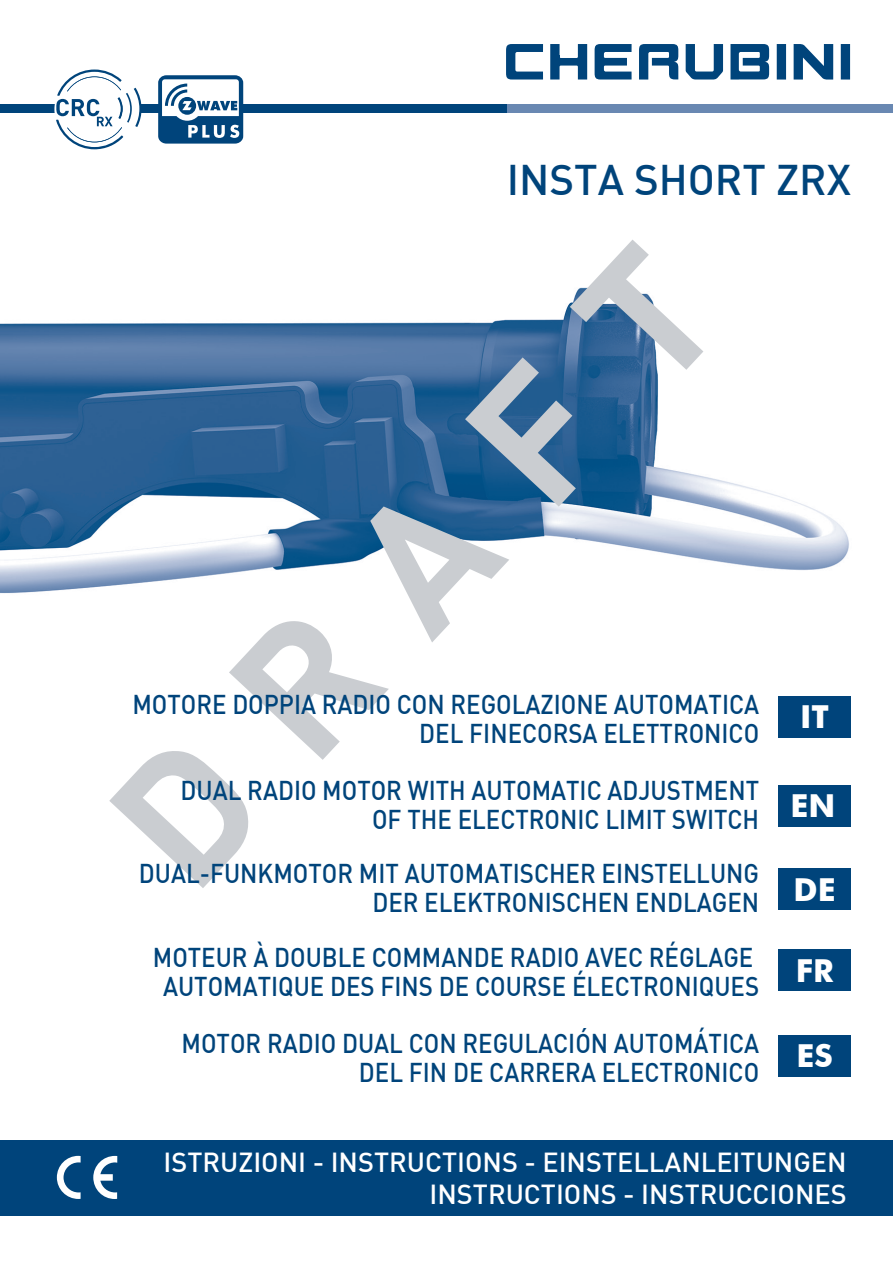
<style>
.page{position:relative;width:893px;height:1276px;background:#fff}
.page>*{position:absolute;margin:0;border:0;box-sizing:border-box;transform-origin:0 0}
.t1{font:700 180px "DINOT";color:#cacdd1}
.t2{font:500 42px "DIN";color:#00447b}
.t3{font:700 31.5px "Futura BT";color:#fff}
.t4{font:500 27px/32.4px "DIN";color:#fff;text-align:right}
.t5{font:500 26.7px/28.8px "DIN";color:#00447b;text-align:right;scale:.9 1}
</style>
<div class="page">
<img style="left:0;top:287px;width:849px;height:307px">
<div style="left:0;top:1140px;width:893px;height:75px;background:#00447b"></div>
<svg style="left:93px;top:1156px;width:24px;height:43px"></svg>
<svg style="left:57px;top:1155px;width:24px;height:44px"></svg>
<div style="left:778px;top:785px;width:73px;height:41px;background:#00447b"></div>
<div style="left:778px;top:949px;width:73px;height:42px;background:#00447b"></div>
<div style="left:778px;top:1035px;width:73px;height:41px;background:#00447b"></div>
<div style="left:778px;top:696px;width:73px;height:41px;background:#00447b"></div>
<div style="left:778px;top:868px;width:73px;height:42px;background:#00447b"></div>
<div style="left:387px;top:105px;width:506px;height:8px;background:#6988b2"></div>
<div style="left:841px;top:44px;width:9px;height:36px;background:#00447b"></div>
<div style="left:777px;top:44px;width:9px;height:36px;background:#00447b"></div>
<svg style="left:506px;top:44px;width:37px;height:36px"></svg>
<svg style="left:550px;top:44px;width:37px;height:36px"></svg>
<svg style="left:595px;top:44px;width:37px;height:36px"></svg>
<svg style="left:686px;top:44px;width:37px;height:36px"></svg>
<svg style="left:730px;top:44px;width:39px;height:36px"></svg>
<svg style="left:794px;top:44px;width:39px;height:36px"></svg>
<svg style="left:639px;top:44px;width:39px;height:36px"></svg>
<div style="left:0;top:105px;width:507px;height:8px;background:#00447b"></div>
<svg style="left:54px;top:70px;width:88px;height:79px"></svg>
<svg style="left:158px;top:75px;width:85px;height:69px"></svg>
<p class="t2" style="left:507px;top:153px;width:346px">INSTA SHORT ZRX</p>
<p class="t1" style="left:42px;top:759px;width:789px;rotate:-47deg">DRAFT</p>
<p class="t5" style="left:132px;top:689px;width:698px">MOTORE DOPPIA RADIO CON REGOLAZIONE AUTOMATICA<br>DEL FINECORSA ELETTRONICO</p>
<p class="t5" style="left:181px;top:775px;width:644px">DUAL RADIO MOTOR WITH AUTOMATIC ADJUSTMENT<br>OF THE ELECTRONIC LIMIT SWITCH</p>
<p class="t5" style="left:139px;top:858px;width:691px">DUAL-FUNKMOTOR MIT AUTOMATISCHER EINSTELLUNG<br>DER ELEKTRONISCHEN ENDLAGEN</p>
<p class="t5" style="left:153px;top:942px;width:675px;text-align:center">MOTEUR À DOUBLE COMMANDE RADIO AVEC RÉGLAGE<br>AUTOMATIQUE DES FINS DE COURSE ÉLECTRONIQUES</p>
<p class="t5" style="left:182px;top:1028px;width:643px">MOTOR RADIO DUAL CON REGULACIÓN AUTOMÁTICA<br>DEL FIN DE CARRERA ELECTRONICO</p>
<p class="t3" style="left:800px;top:697px;width:30px">IT</p>
<p class="t3" style="left:791px;top:786px;width:46px">EN</p>
<p class="t3" style="left:793px;top:870px;width:44px">DE</p>
<p class="t3" style="left:796px;top:951px;width:39px">FR</p>
<p class="t3" style="left:796px;top:1037px;width:38px">ES</p>
<p class="t4" style="left:164px;top:1145px;width:685px">ISTRUZIONI - INSTRUCTIONS - EINSTELLANLEITUNGEN<br>INSTRUCTIONS - INSTRUCCIONES</p>
</div>
